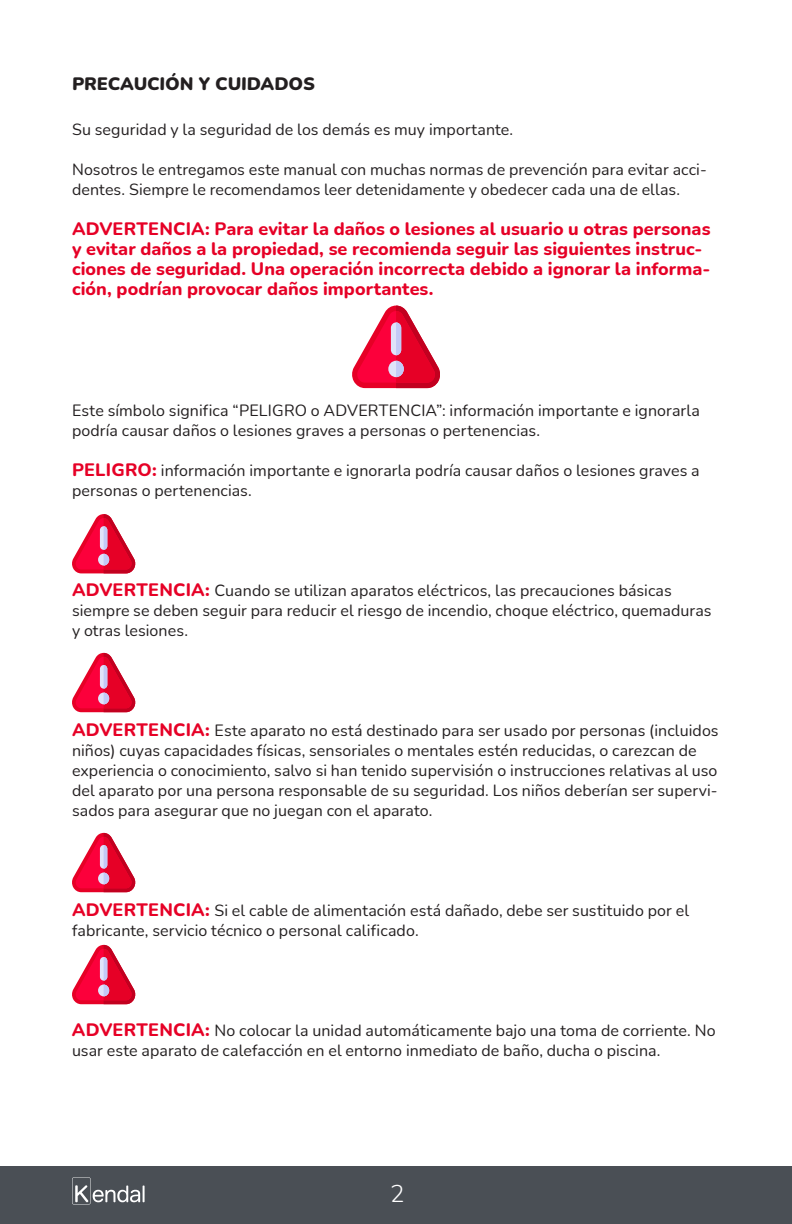
<style>
.page{position:relative;width:792px;height:1224px;background:#fff}
.page>*{position:absolute;margin:0;border:0;box-sizing:border-box;transform-origin:0 0}
.t1{font:300 24px "Nunito";color:#fff}
.t2{font:800 18px/20px "Nunito";letter-spacing:.005em;color:#e60026}
.t3{font:900 18px "Nunito";color:#231f20}
.t4{font:16px/20px "Nunito";letter-spacing:.005em;color:#231f20}
.s1{font-weight:800;font-size:18px;color:#e60026}
</style>
<div class="page">
<div style="left:0;top:1166px;width:792px;height:58px;background:#4a4f55"></div>
<svg style="left:352px;top:306px;width:88px;height:82px"></svg>
<svg style="left:72px;top:514px;width:64px;height:59px"></svg>
<svg style="left:72px;top:653px;width:64px;height:59px"></svg>
<svg style="left:72px;top:945px;width:64px;height:59px"></svg>
<svg style="left:72px;top:833px;width:64px;height:59px"></svg>
<svg style="left:72px;top:1177px;width:73px;height:27px"></svg>
<p class="t3" style="left:72px;top:71px;width:245px">PRECAUCIÓN Y CUIDADOS</p>
<p class="t4" style="left:72px;top:119px;width:443px">Su seguridad y la seguridad de los demás es muy importante.</p>
<p class="t4" style="left:72px;top:159px;width:636px">Nosotros le entregamos este manual con muchas normas de prevención para evitar acci&shy;dentes. Siempre le recomendamos leer detenidamente y obedecer cada una de ellas.</p>
<p class="t2" style="left:72px;top:218px;width:640px">ADVERTENCIA: Para evitar la daños o lesiones al usuario u otras personas y evitar daños a la propiedad, se recomienda seguir las siguientes instruc&shy;ciones de seguridad. Una operación incorrecta debido a ignorar la informa&shy;ción, podrían provocar daños importantes.</p>
<p class="t4" style="left:72px;top:400px;width:630px">Este símbolo significa “PELIGRO o ADVERTENCIA”: información importante e ignorarla podría causar daños o lesiones graves a personas o pertenencias.</p>
<p class="t4" style="left:72px;top:460px;width:629px"><span class="s1">PELIGRO:</span> información importante e ignorarla podría causar daños o lesiones graves a personas o pertenencias.</p>
<p class="t4" style="left:72px;top:580px;width:641px"><span class="s1">ADVERTENCIA:</span> Cuando se utilizan aparatos eléctricos, las precauciones básicas siempre se deben seguir para reducir el riesgo de incendio, choque eléctrico, quemaduras y otras lesiones.</p>
<p class="t4" style="left:72px;top:720px;width:648px"><span class="s1">ADVERTENCIA:</span> Este aparato no está destinado para ser usado por personas (incluidos niños) cuyas capacidades físicas, sensoriales o mentales estén reducidas, o carezcan de experiencia o conocimiento, salvo si han tenido supervisión o instrucciones relativas al uso del aparato por una persona responsable de su seguridad. Los niños deberían ser supervi&shy;sados para asegurar que no juegan con el aparato.</p>
<p class="t4" style="left:72px;top:900px;width:619px"><span class="s1">ADVERTENCIA:</span> Si el cable de alimentación está dañado, debe ser sustituido por el fabricante, servicio técnico o personal calificado.</p>
<p class="t4" style="left:72px;top:1020px;width:645px"><span class="s1">ADVERTENCIA:</span> No colocar la unidad automáticamente bajo una toma de corriente. No usar este aparato de calefacción en el entorno inmediato de baño, ducha o piscina.</p>
<p class="t1" style="left:390px;top:1177px;width:16px">2</p>
</div>
